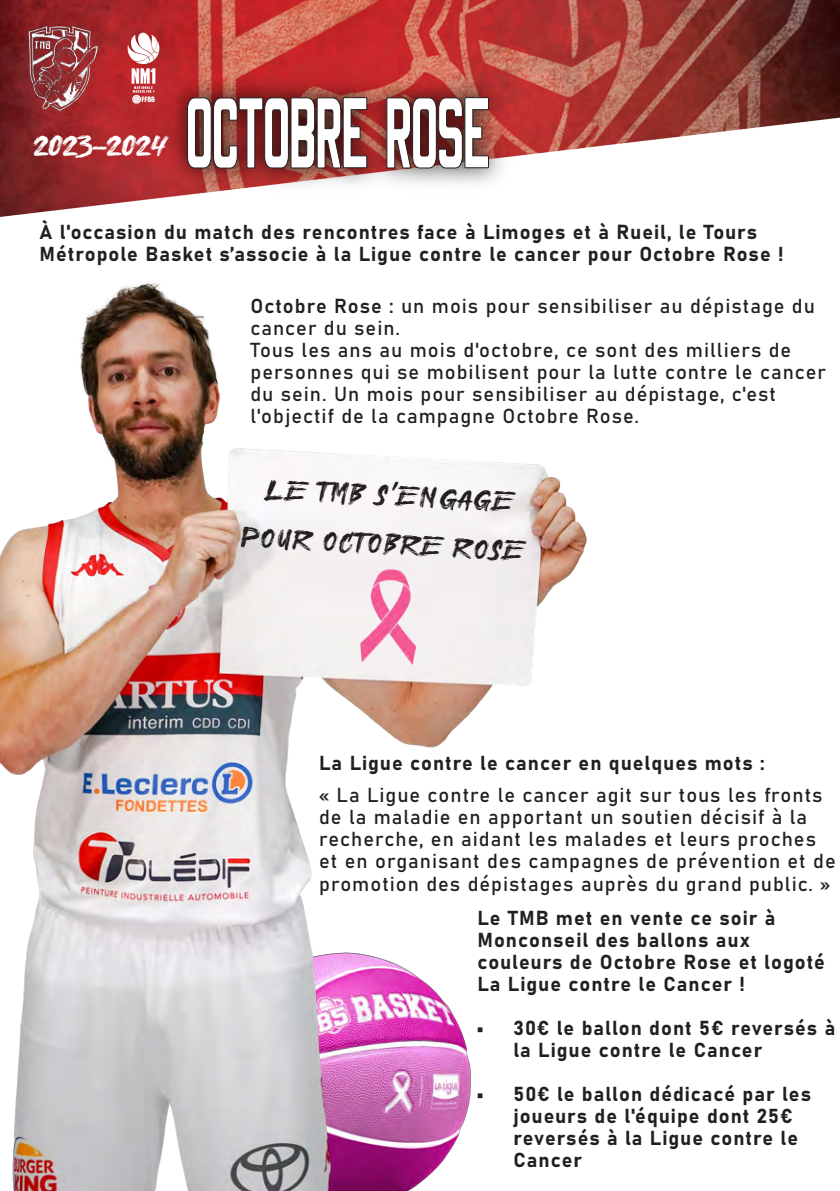
<style>
.page{position:relative;width:840px;height:1191px;background:#fff}
.page>*{position:absolute;margin:0;border:0;box-sizing:border-box;transform-origin:0 0}
.t1{font:109.4px "Rheiborn Sans Clean";letter-spacing:-.05em;color:#fff;scale:.66 1}
.t2{font:30px "Redslit";letter-spacing:-.01em;color:#fff}
.t3{font:26.2px/48.6px "Redslit";color:#231f20;text-align:center}
.t4{font:20px/22px "Bahnschrift";letter-spacing:.05em;color:#231f20}
</style>
<div class="page">
<img style="left:0;top:0;width:839px;height:146px">
<img style="left:119px;top:24px;width:49px;height:89px">
<img style="left:20px;top:18px;width:81px;height:100px">
<img style="left:154px;top:48px;width:365px;height:77px">
<svg style="left:187px;top:97px;width:180px;height:28px;background:#5e2320"></svg>
<svg style="left:386px;top:97px;width:102px;height:28px;background:#622320"></svg>
<img style="left:0;top:125px;width:609px;height:1065px">
<img style="left:342px;top:559px;width:95px;height:119px">
<h2 class="t2" style="left:34px;top:127px;width:135px">2023-2024</h2>
<h1 class="t1" style="left:184px;top:77px;width:466px">OCTOBRE ROSE</h1>
<p class="t4" style="left:40px;top:220px;width:745px">À l'occasion du match des rencontres face à Limoges et à Rueil, le Tours<br>Métropole Basket s’associe à la Ligue contre le cancer pour Octobre Rose !</p>
<p class="t4" style="left:250px;top:294px;width:577px">Octobre Rose : un mois pour sensibiliser au dépistage du cancer du sein.<br>Tous les ans au mois d'octobre, ce sont des milliers de personnes qui se mobilisent pour la lutte contre le cancer du sein. Un mois pour sensibiliser au dépistage, c'est l'objectif de la campagne Octobre Rose.</p>
<h3 class="t3" style="left:245px;top:465px;width:284px;rotate:3deg">LE TMB S’ENGAGE<br>POUR OCTOBRE ROSE</h3>
<p class="t4" style="left:319px;top:746px;width:504px;line-height:32px">La Ligue contre le cancer en quelques mots :<br>« La Ligue contre le cancer agit sur tous les fronts</p>
<p class="t4" style="left:319px;top:805px;width:517px">de la maladie en apportant un soutien décisif à la recherche, en aidant les malades et leurs proches et en organisant des campagnes de prévention et de promotion des dépistages auprès du grand public. »</p>
<p class="t4" style="left:477px;top:905px;width:349px">Le TMB met en vente ce soir à<br>Monconseil des ballons aux couleurs de Octobre Rose et logoté<br>La Ligue contre le Cancer !</p>
<p class="t4" style="left:513px;top:1015px;width:323px;text-indent:-36px">• 30€ le ballon dont 5€ reversés à la Ligue contre le Cancer</p>
<p class="t4" style="left:513px;top:1081px;width:299px;text-indent:-36px">• 50€ le ballon dédicacé par les joueurs de l'équipe dont 25€ reversés à la Ligue contre le<br>Cancer</p>
</div>
